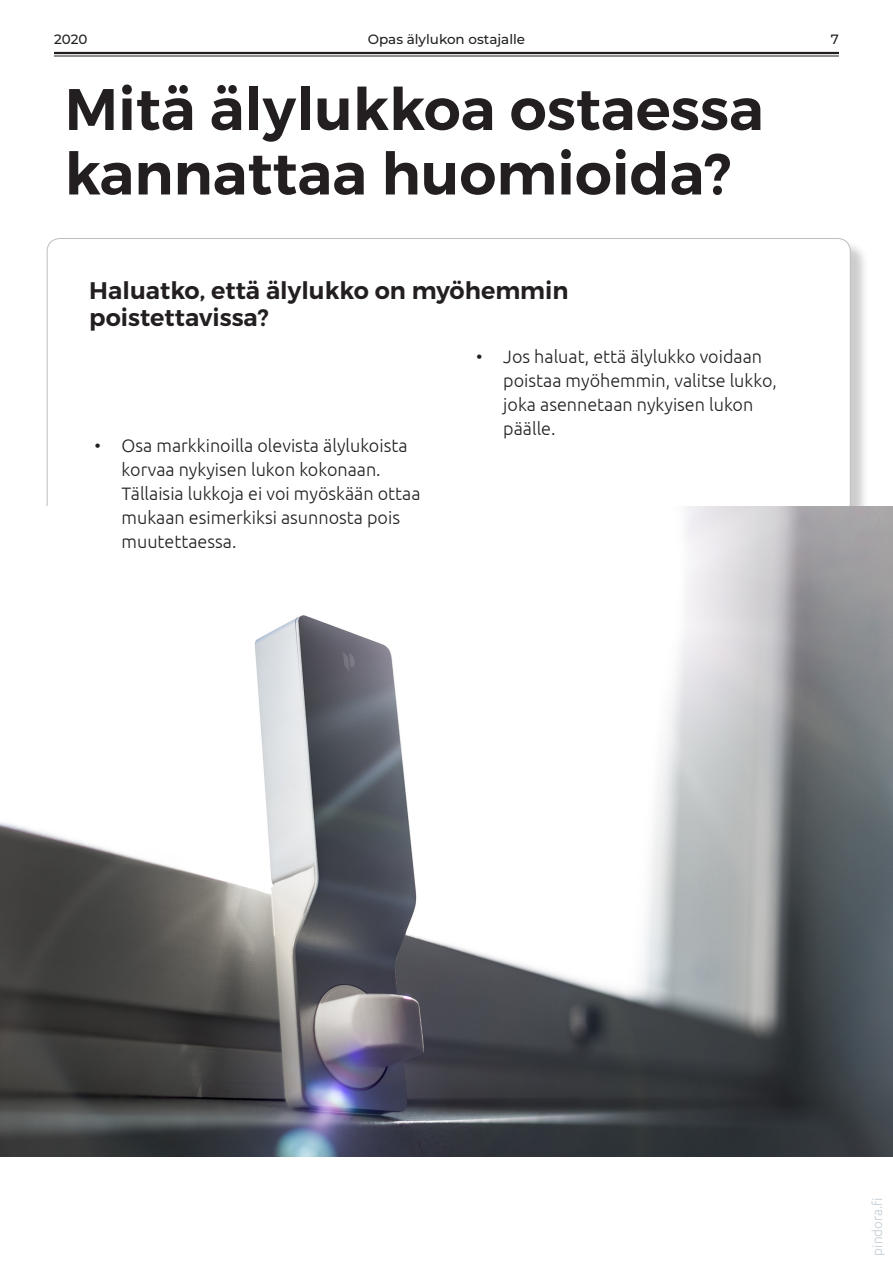
<style>
.page{position:relative;width:893px;height:1263px;background:#fff}
.page>*{position:absolute;margin:0;border:0;box-sizing:border-box;transform-origin:0 0}
.t1{font:600 58.5px/64.5px "Montserrat";color:#231f20}
.Kappaletyyli_2{font:600 24px/27px "Montserrat";color:#231f20}
.t2{font:300 18px/24px "Ubuntu";color:#231f20}
.t3{font:500 13.5px "Montserrat";color:#231f20}
.t4{font:300 13.5px "Ubuntu";color:#c4ced4}
</style>
<div class="page">
<hr style="left:54px;top:52px;width:785px;height:2px;background:#231f20">
<hr style="left:54px;top:56px;width:785px;height:1px;background:#231f20">
<img style="left:0;top:506px;width:893px;height:651px">
<p class="t3" style="left:368px;top:30px;width:159px">Opas älylukon ostajalle</p>
<p class="t3" style="left:54px;top:30px;width:35px">2020</p>
<p class="t3" style="left:831px;top:30px;width:10px">7</p>
<p class="t1" style="left:65px;top:78px;width:701px">Mitä älylukkoa ostaessa kannattaa huomioida?</p>
<p class="Kappaletyyli_2" style="left:89px;top:277px;width:481px">Haluatko, että älylukko on myöhemmin poistettavissa?</p>
<p class="t2" style="left:503px;top:344px;width:275px;text-indent:-27px">• Jos haluat, että älylukko voidaan poistaa myöhemmin, valitse lukko, joka asennetaan nykyisen lukon päälle.</p>
<p class="t2" style="left:122px;top:433px;width:300px;text-indent:-27px">• Osa markkinoilla olevista älylukoista korvaa nykyisen lukon kokonaan.<br>Tällaisia lukkoja ei voi myöskään ottaa mukaan esimerkiksi asunnosta pois muutettaessa.</p>
<p class="t4" style="left:869px;top:1255px;width:59px;rotate:-90deg">pindora.fi</p>
</div>
